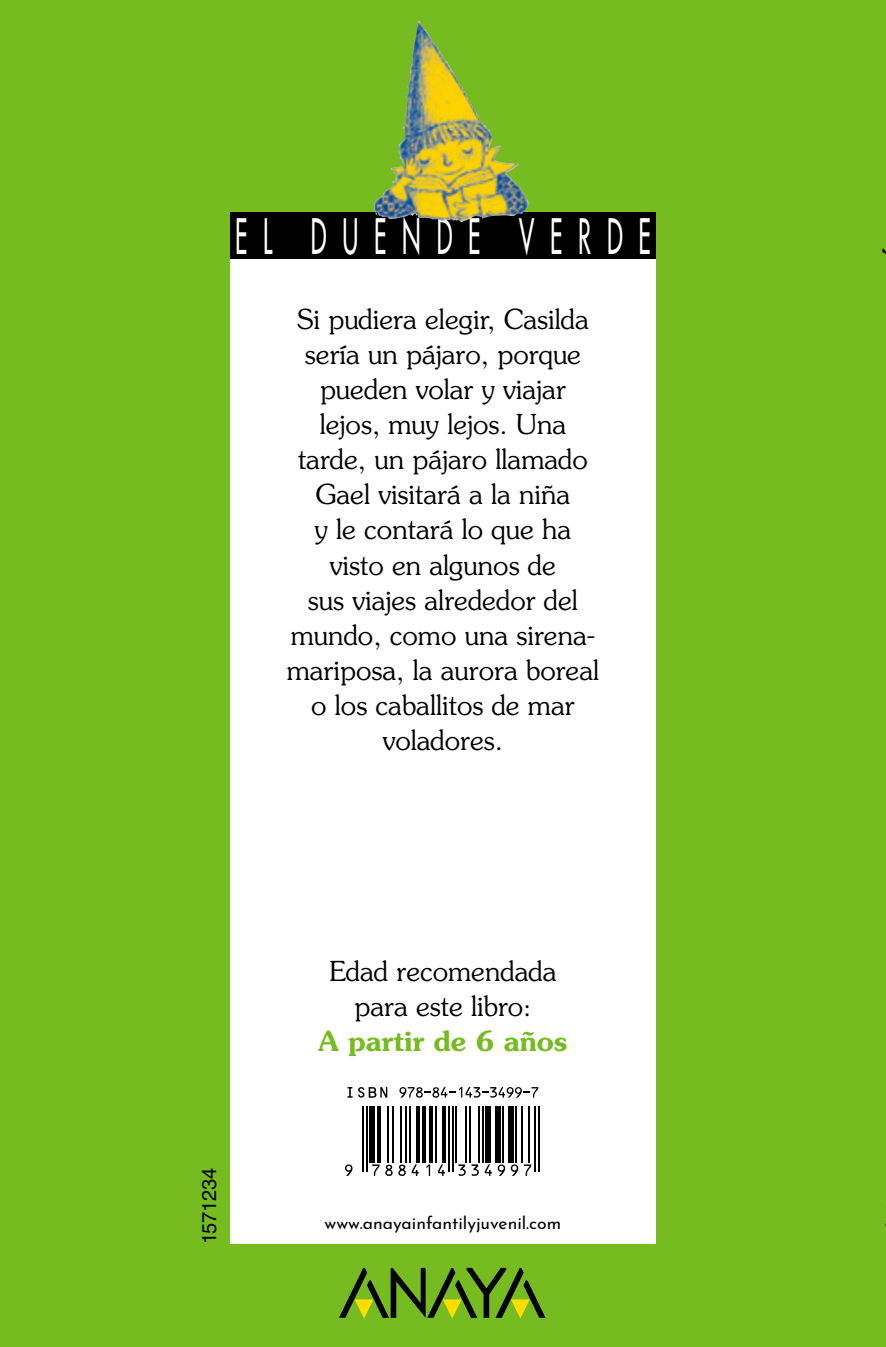
<style>
.page{position:relative;width:886px;height:1347px;background:#fff}
.page>*{position:absolute;margin:0;border:0;box-sizing:border-box;transform-origin:0 0}
.t1{font:500 47.5px "Futura Std";letter-spacing:.665em;color:#fff;scale:.5 1}
.t2{font:300 27.5px/35px "Souvenir Std";color:#000;text-align:center}
.t3{font:600 27.5px "Souvenir Std";color:#76bc21}
.t4{font:20px "Helvetica LT Std";color:#000}
.t5{font:17.5px "Josefin Sans";color:#000}
</style>
<div class="page">
<div style="left:0;top:0;width:886px;height:1346px;background:#76bc21"></div>
<div style="left:230px;top:213px;width:426px;height:1031px;background:#fff"></div>
<svg style="left:339px;top:1267px;width:206px;height:51px"></svg>
<div style="left:230px;top:213px;width:426px;height:46px;background:#000"></div>
<img style="left:373px;top:43px;width:156px;height:179px">
<hr style="left:362px;top:1105px;width:2px;height:66px;background:#000">
<hr style="left:366px;top:1105px;width:2px;height:66px;background:#000">
<div style="left:369px;top:1105px;width:6px;height:57px;background:#000"></div>
<hr style="left:377px;top:1105px;width:4px;height:57px;background:#000">
<hr style="left:387px;top:1105px;width:1px;height:57px;background:#000">
<hr style="left:392px;top:1105px;width:2px;height:57px;background:#000">
<hr style="left:400px;top:1105px;width:1px;height:57px;background:#000">
<hr style="left:405px;top:1105px;width:2px;height:57px;background:#000">
<hr style="left:409px;top:1105px;width:2px;height:57px;background:#000">
<hr style="left:416px;top:1105px;width:4px;height:57px;background:#000">
<hr style="left:422px;top:1105px;width:4px;height:57px;background:#000">
<hr style="left:429px;top:1105px;width:4px;height:57px;background:#000">
<hr style="left:435px;top:1105px;width:2px;height:57px;background:#000">
<hr style="left:442px;top:1105px;width:4px;height:57px;background:#000">
<hr style="left:448px;top:1105px;width:2px;height:66px;background:#000">
<hr style="left:452px;top:1105px;width:2px;height:66px;background:#000">
<hr style="left:455px;top:1105px;width:2px;height:57px;background:#000">
<hr style="left:465px;top:1105px;width:2px;height:57px;background:#000">
<hr style="left:469px;top:1105px;width:1px;height:57px;background:#000">
<hr style="left:478px;top:1105px;width:2px;height:57px;background:#000">
<hr style="left:482px;top:1105px;width:1px;height:57px;background:#000">
<div style="left:485px;top:1105px;width:6px;height:57px;background:#000"></div>
<div style="left:495px;top:1105px;width:5px;height:57px;background:#000"></div>
<hr style="left:502px;top:1105px;width:2px;height:57px;background:#000">
<div style="left:508px;top:1105px;width:5px;height:57px;background:#000"></div>
<hr style="left:515px;top:1105px;width:2px;height:57px;background:#000">
<hr style="left:521px;top:1105px;width:1px;height:57px;background:#000">
<hr style="left:528px;top:1105px;width:2px;height:57px;background:#000">
<hr style="left:534px;top:1105px;width:2px;height:66px;background:#000">
<hr style="left:538px;top:1105px;width:1px;height:66px;background:#000">
<svg style="left:347px;top:1087px;width:40px;height:10px"></svg>
<svg style="left:399px;top:1087px;width:139px;height:10px"></svg>
<svg style="left:345px;top:1164px;width:7px;height:11px"></svg>
<svg style="left:372px;top:1164px;width:34px;height:11px"></svg>
<svg style="left:412px;top:1164px;width:7px;height:11px"></svg>
<svg style="left:426px;top:1164px;width:4px;height:11px"></svg>
<svg style="left:438px;top:1164px;width:7px;height:11px"></svg>
<svg style="left:458px;top:1164px;width:21px;height:11px"></svg>
<svg style="left:485px;top:1164px;width:7px;height:11px"></svg>
<svg style="left:498px;top:1164px;width:7px;height:11px"></svg>
<svg style="left:511px;top:1164px;width:7px;height:11px"></svg>
<svg style="left:524px;top:1164px;width:7px;height:11px"></svg>
<p class="t1" style="left:235px;top:207px;width:833px">EL DUENDE VERDE</p>
<p class="t2" style="left:287px;top:302px;width:314px">Si pudiera elegir, Casilda sería un pájaro, porque pueden volar y viajar lejos, muy lejos. Una tarde, un pájaro llamado<br>Gael visitará a la niña<br>y le contará lo que ha visto en algunos de<br>sus viajes alrededor del mundo, como una sirena&shy;mariposa, la aurora boreal o los caballitos de mar voladores.</p>
<p class="t4" style="left:198px;top:1244px;width:78px;rotate:-90deg">1571234</p>
<p class="t2" style="left:329px;top:953px;width:229px">Edad recomendada</p>
<p class="t2" style="left:354px;top:988px;width:179px">para este libro:</p>
<p class="t3" style="left:318px;top:1023px;width:251px">A partir de 6 años</p>
<p class="t5" style="left:324px;top:1208px;width:238px">www.anayainfantilyjuvenil.com</p>
</div>
